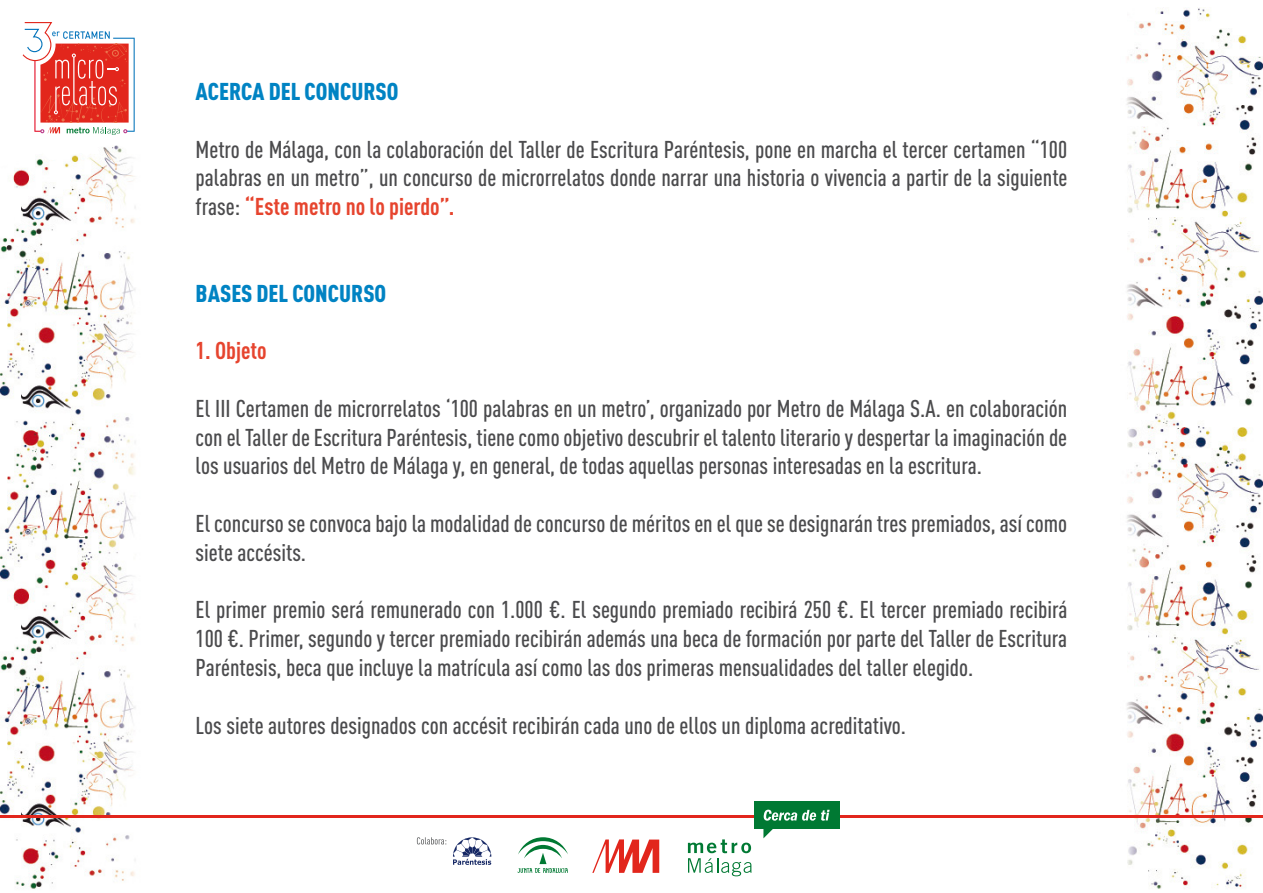
<style>
.page{position:relative;width:1263px;height:893px;background:#fff}
.page>*{position:absolute;margin:0;border:0;box-sizing:border-box;transform-origin:0 0}
.t1{font:500 24px/28.8px "DIN Cond";color:#4b4b4d;text-align:justify}
.t2{font:900 24px "DIN Cond";color:#0083c3}
.t3{font:700 24px "DIN Cond";color:#e6442e}
.s1{font-weight:700;color:#e6442e}
</style>
<div class="page">
<img style="left:0;top:167px;width:157px;height:722px">
<img style="left:1106px;top:7px;width:157px;height:882px">
<hr style="left:0;top:816px;width:1263px;height:2px;background:#e2261c">
<svg style="left:688px;top:839px;width:63px;height:37px"></svg>
<svg style="left:592px;top:839px;width:67px;height:34px"></svg>
<div style="left:754px;top:801px;width:85px;height:28px;background:#007933"></div>
<svg style="left:763px;top:810px;width:66px;height:28px"></svg>
<svg style="left:517px;top:837px;width:51px;height:36px"></svg>
<svg style="left:453px;top:837px;width:38px;height:28px"></svg>
<svg style="left:417px;top:837px;width:29px;height:7px"></svg>
<svg style="left:22px;top:22px;width:113px;height:145px"></svg>
<p class="t2" style="left:196px;top:76px;width:204px">ACERCA DEL CONCURSO</p>
<p class="t1" style="left:196px;top:134px;width:873px">Metro de Málaga, con la colaboración del Taller de Escritura Paréntesis, pone en marcha el tercer certamen “100 palabras en un metro”, un concurso de microrrelatos donde narrar una historia o vivencia a partir de la siguiente frase: <span class="s1">“Este metro no lo pierdo”.</span></p>
<p class="t2" style="left:196px;top:278px;width:192px">BASES DEL CONCURSO</p>
<p class="t3" style="left:196px;top:336px;width:72px">1. Objeto</p>
<p class="t1" style="left:196px;top:393px;width:873px">El III Certamen de microrrelatos ‘100 palabras en un metro’, organizado por Metro de Málaga S.A. en colaboración con el Taller de Escritura Paréntesis, tiene como objetivo descubrir el talento literario y despertar la imaginación de los usuarios del Metro de Málaga y, en general, de todas aquellas personas interesadas en la escritura.</p>
<p class="t1" style="left:196px;top:509px;width:873px">El concurso se convoca bajo la modalidad de concurso de méritos en el que se designarán tres premiados, así como siete accésits.</p>
<p class="t1" style="left:196px;top:595px;width:873px">El primer premio será remunerado con 1.000 €. El segundo premiado recibirá 250 €. El tercer premiado recibirá 100 €. Primer, segundo y tercer premiado recibirán además una beca de formación por parte del Taller de Escritura Paréntesis, beca que incluye la matrícula así como las dos primeras mensualidades del taller elegido.</p>
<p class="t1" style="left:196px;top:710px;width:712px">Los siete autores designados con accésit recibirán cada uno de ellos un diploma acreditativo.</p>
</div>
